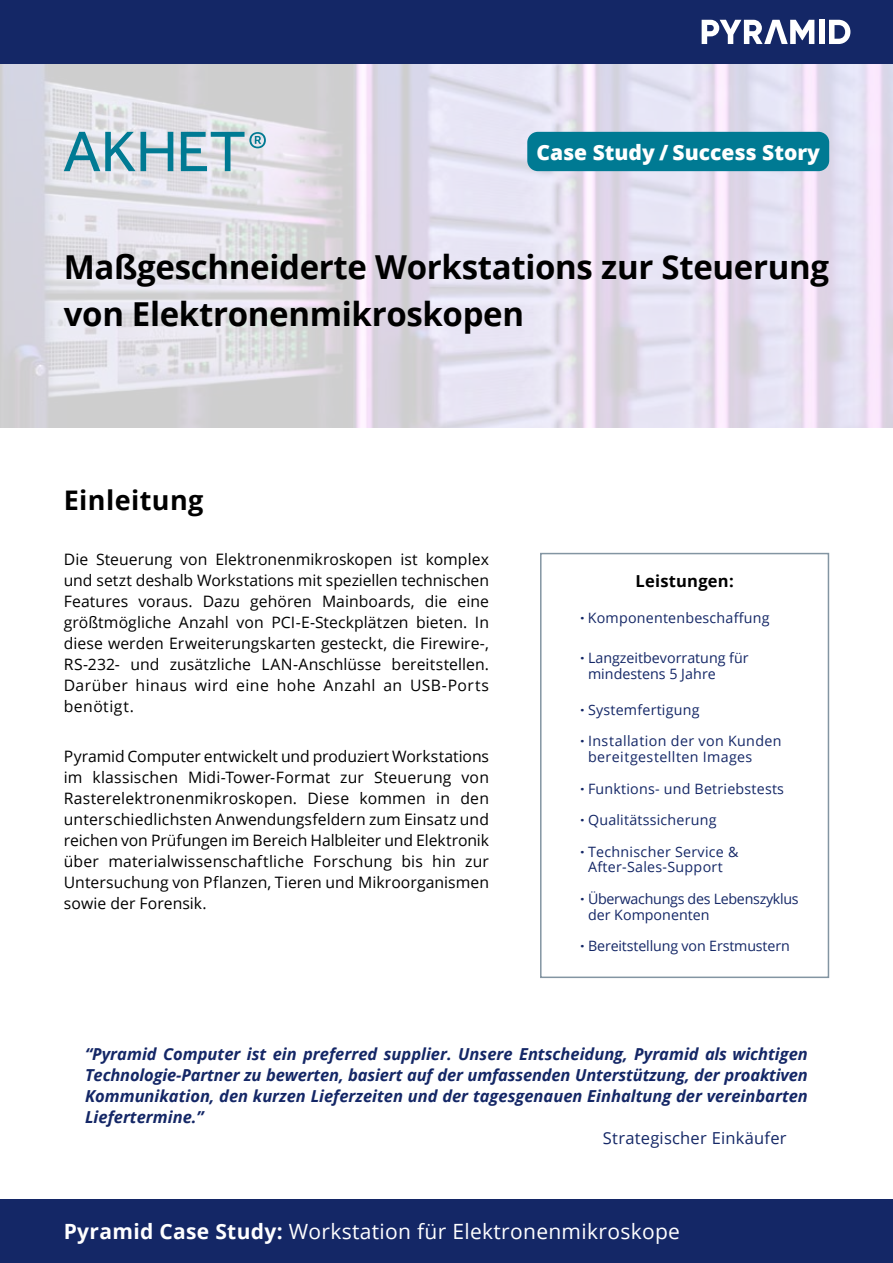
<style>
.page{position:relative;width:893px;height:1263px;background:#fff}
.page>*{position:absolute;margin:0;border:0;box-sizing:border-box;transform-origin:0 0}
.t1{font:700 33px/46.2px "Open Sans";letter-spacing:-.01em;color:#000}
.t2{font:700 27px "Open Sans";letter-spacing:.015em;color:#000}
.t3{font:21px "Open Sans";letter-spacing:.015em;color:#fff}
.t4{font:800 21px "Open Sans";color:#fff}
.t5{font:italic 700 16.5px/21px "Open Sans";color:#142766;text-align:justify}
.t6{font:16.5px "Open Sans";letter-spacing:.015em;color:#142766}
.t7{font:700 16.5px "Open Sans";letter-spacing:.015em;color:#000}
.t8{font:15.75px/21px "Open Sans";letter-spacing:.02em;color:#000;text-align:justify}
.t9{font:14.25px/15.8px "Open Sans";letter-spacing:.015em;color:#142766}
.t10{font:14.25px/15.8px "Open Sans";letter-spacing:-.02em;color:#142766}
.t11{font:14.25px "Open Sans";letter-spacing:-.01em;color:#142766}
.s1{font-weight:800;font-size:13.5px}
.s2{font-weight:700}
</style>
<div class="page">
<img style="left:0;top:64px;width:893px;height:363px">
<div style="left:0;top:1199px;width:893px;height:64px;background:#142766"></div>
<div style="left:0;top:0;width:893px;height:64px;background:#142766"></div>
<svg style="left:702px;top:20px;width:112px;height:24px"></svg>
<div style="left:819px;top:20px;width:5px;height:24px;background:#fff"></div>
<svg style="left:829px;top:20px;width:21px;height:24px"></svg>
<div style="left:527px;top:132px;width:302px;height:39px;background:#007a93;border-radius:11px"></div>
<div style="left:540px;top:553px;width:289px;height:425px;border:2px solid #8395a2"></div>
<svg style="left:64px;top:132px;width:202px;height:39px;background:#99bfcb"></svg>
<h3 class="t4" style="left:536px;top:136px;width:285px">Case Study / Success Story</h3>
<h1 class="t1" style="left:64px;top:243px;width:767px">Maßgeschneiderte Workstations zur Steuerung von Elektronenmikroskopen</h1>
<h2 class="t2" style="left:64px;top:481px;width:141px">Einleitung</h2>
<p class="t8" style="left:64px;top:548px;width:427px">Die Steuerung von Elektronenmikroskopen ist komplex und setzt deshalb Workstations mit speziellen technischen Features voraus. Dazu gehören Mainboards, die eine größtmögliche Anzahl von PCI-E-Steckplätzen bieten. In diese werden Erweiterungskarten gesteckt, die Firewire-, RS-232- und zusätzliche LAN-Anschlüsse bereitstellen.<br>Darüber hinaus wird eine hohe Anzahl an USB-Ports benötigt.</p>
<p class="t8" style="left:64px;top:746px;width:427px">Pyramid Computer entwickelt und produziert Workstations im klassischen Midi-Tower-Format zur Steuerung von Rasterelektronenmikroskopen. Diese kommen in den unterschiedlichsten Anwendungsfeldern zum Einsatz und reichen von Prüfungen im Bereich Halbleiter und Elektronik über materialwissenschaftliche Forschung bis hin zur Untersuchung von Pflanzen, Tieren und Mikroorganismen sowie der Forensik.</p>
<p class="t7" style="left:635px;top:569px;width:100px">Leistungen:</p>
<p class="t9" style="left:580px;top:610px;width:191px"><span class="s1">·</span> Komponentenbeschaffung</p>
<p class="t9" style="left:588px;top:650px;width:162px;text-indent:-8px"><span class="s1">·</span> Langzeitbevorratung für mindestens 5 Jahre</p>
<p class="t9" style="left:580px;top:701px;width:121px"><span class="s1">·</span> Systemfertigung</p>
<p class="t9" style="left:588px;top:733px;width:195px;text-indent:-8px"><span class="s1">·</span> Installation der von Kunden bereitgestellten Images</p>
<p class="t9" style="left:580px;top:780px;width:205px"><span class="s1">·</span> Funktions- und Betriebstests</p>
<p class="t9" style="left:580px;top:812px;width:138px"><span class="s1">·</span> Qualitätssicherung</p>
<p class="t9" style="left:580px;top:843px;width:160px;text-align:center"><span class="s1">·</span> Technischer Service &amp;<br>After-Sales-Support</p>
<p class="t10" style="left:588px;top:890px;width:212px;text-indent:-8px"><span class="s1">·</span> Überwachungs des Lebenszyklus der Komponenten</p>
<p class="t11" style="left:580px;top:936px;width:211px"><span class="s1">·</span> Bereitstellung von Erstmustern</p>
<p class="t5" style="left:85px;top:1043px;width:724px">“Pyramid Computer ist ein preferred supplier. Unsere Entscheidung, Pyramid als wichtigen Technologie-Partner zu bewerten, basiert auf der umfassenden Unterstützung, der proaktiven Kommunikation, den kurzen Lieferzeiten und der tagesgenauen Einhaltung der vereinbarten Liefertermine.”</p>
<p class="t6" style="left:603px;top:1126px;width:185px">Strategischer Einkäufer</p>
<h3 class="t3" style="left:64px;top:1217px;width:618px"><span class="s2">Pyramid Case Study:</span> Workstation für Elektronenmikroskope</h3>
</div>
